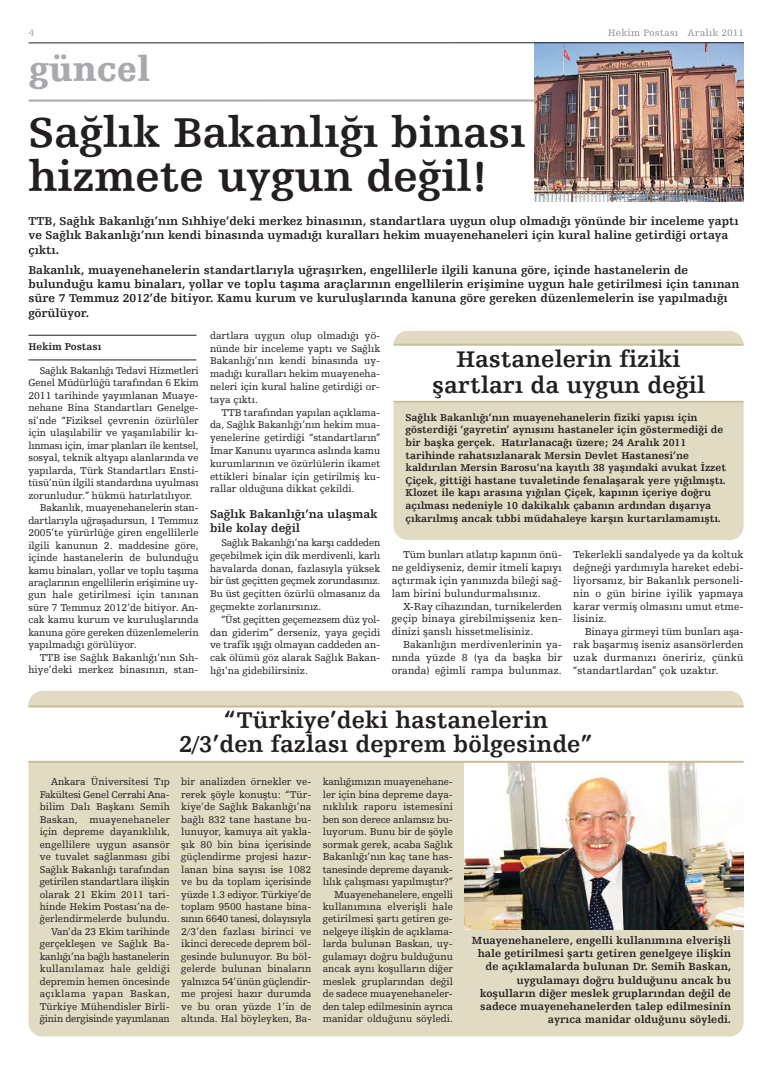
<style>
.page{position:relative;width:772px;height:1066px;background:#fff}
.page>*{position:absolute;margin:0;border:0;box-sizing:border-box;transform-origin:0 0}
.t1{font:700 44px/44px "Humanist Slabserif 712 BT";color:#231f20}
.t2{font:900 36px "Humanist Slabserif 712 BT";color:#a8a9ad}
.t3{font:700 24px/25px "Humanist Slabserif 712 BT";color:#231f20;text-align:center}
.t4{font:700 12px/14.4px "Humanist Slabserif 712 BT";color:#231f20}
.t5{font:700 11px/13.2px "Humanist Slabserif 712 BT";color:#231f20;text-align:right}
.t6{font:10.7px/12.8px "Humanist Slabserif 712 BT";letter-spacing:.01em;color:#231f20;text-align:justify}
.t7{font:700 10.5px/12.6px "Humanist Slabserif 712 BT";color:#231f20}
.t8{font:10.4px/12.5px "Humanist Slabserif 712 BT";color:#231f20;text-align:justify}
.t9{font:10.4px "Humanist Slabserif 712 BT";letter-spacing:-.02em;color:#231f20}
.t10{font:700 10.4px "Humanist Slabserif 712 BT";color:#231f20}
</style>
<div class="page">
<hr style="left:29px;top:99px;width:714px;height:3px;background:#a8a9ad">
<img style="left:533px;top:44px;width:210px;height:157px">
<svg style="left:608px;top:29px;width:50px;height:7px"></svg>
<hr style="left:29px;top:43px;width:714px;height:1px;background:#231f20">
<svg style="left:29px;top:29px;width:5px;height:7px"></svg>
<hr style="left:28px;top:335px;width:168px;height:1px;background:#231f20">
<hr style="left:28px;top:360px;width:168px;height:1px;background:#231f20">
<div style="left:393px;top:331px;width:350px;height:209px;background:#e2dbc4;border-radius:14px"></div>
<div style="left:393px;top:345px;width:350px;height:58px;background:#fff"></div>
<hr style="left:393px;top:344px;width:350px;height:2px;background:#c9bd97">
<hr style="left:393px;top:401px;width:350px;height:2px;background:#c9bd97">
<div style="left:28px;top:691px;width:715px;height:345px;background:#e2dbc4;border-radius:14px"></div>
<img style="left:464px;top:763px;width:279px;height:166px">
<div style="left:28px;top:706px;width:715px;height:55px;background:#fff"></div>
<hr style="left:28px;top:705px;width:715px;height:2px;background:#c9bd97">
<hr style="left:28px;top:761px;width:715px;height:2px;background:#c9bd97">
<h2 class="t2" style="left:29px;top:54px;width:123px">güncel</h2>
<h1 class="t1" style="left:28px;top:114px;width:498px">Sağlık Bakanlığı binası hizmete uygun değil!</h1>
<p class="t4" style="left:28px;top:214px;width:711px">TTB, Sağlık Bakanlığı’nın Sıhhiye’deki merkez binasının, standartlara uygun olup olmadığı yönünde bir inceleme yaptı ve Sağlık Bakanlığı’nın kendi binasında uymadığı kuralları hekim muayenehaneleri için kural haline getirdiği ortaya çıktı.</p>
<p class="t4" style="left:28px;top:263px;width:712px">Bakanlık, muayenehanelerin standartlarıyla uğraşırken, engellilerle ilgili kanuna göre, içinde hastanelerin de bulunduğu kamu binaları, yollar ve toplu taşıma araçlarının engellilerin erişimine uygun hale getirilmesi için tanınan süre 7 Temmuz 2012’de bitiyor. Kamu kurum ve kuruluşlarında kanuna göre gereken düzenlemelerin ise yapılmadığı görülüyor.</p>
<p class="t10" style="left:28px;top:343px;width:74px">Hekim Postası</p>
<p class="t8" style="left:210px;top:330px;width:172px;line-height:12.8px">dartlara uygun olup olmadığı yö&shy;nünde bir inceleme yaptı ve Sağlık Bakanlığı’nın kendi binasında uy&shy;madığı kuralları hekim muayeneha&shy;neleri için kural haline getirdiği or&shy;taya çıktı.</p>
<p class="t8" style="left:210px;top:406px;width:172px;line-height:12.8px;text-indent:11px">TTB tarafından yapılan açıklama&shy;da, Sağlık Bakanlığı’nın hekim mua&shy;yenelerine getirdiği “standartların” İmar Kanunu uyarınca aslında kamu kurumlarının ve özürlülerin ikamet ettikleri binalar için getirilmiş ku&shy;rallar olduğuna dikkat çekildi.</p>
<p class="t4" style="left:210px;top:508px;width:169px">Sağlık Bakanlığı’na ulaşmak bile kolay değil</p>
<p class="t8" style="left:210px;top:537px;width:172px;line-height:12.8px;text-indent:11px">Sağlık Bakanlığı’na karşı caddeden geçebilmek için dik merdivenli, karlı havalarda donan, fazlasıyla yüksek bir üst geçitten geçmek zorundasınız.<br>Bu üst geçitten özürlü olmasanız da geçmekte zorlanırsınız.</p>
<p class="t8" style="left:210px;top:614px;width:172px;line-height:12.8px;text-indent:11px">“Üst geçitten geçemezsem düz yol&shy;dan giderim” derseniz, yaya geçidi ve trafik ışığı olmayan caddeden an&shy;cak ölümü göz alarak Sağlık Bakan&shy;lığı’na gidebilirsiniz.</p>
<h3 class="t3" style="left:432px;top:349px;width:274px">Hastanelerin fiziki şartları da uygun değil</h3>
<p class="t8" style="left:40px;top:365px;width:160px">Sağlık Bakanlığı Tedavi Hizmetleri</p>
<p class="t8" style="left:28px;top:377px;width:172px">Genel Müdürlüğü tarafından 6 Ekim</p>
<p class="t8" style="left:28px;top:390px;width:172px">2011 tarihinde yayımlanan Muaye-</p>
<p class="t8" style="left:28px;top:402px;width:172px">nehane Bina Standartları Genelge-</p>
<p class="t8" style="left:28px;top:415px;width:172px">si’nde “Fiziksel çevrenin özürlüler</p>
<p class="t8" style="left:28px;top:427px;width:172px">için ulaşılabilir ve yaşanılabilir kı-</p>
<p class="t9" style="left:28px;top:441px;width:172px">lınması için, imar planları ile kentsel,</p>
<p class="t8" style="left:28px;top:452px;width:172px">sosyal, teknik altyapı alanlarında ve</p>
<p class="t8" style="left:28px;top:465px;width:172px">yapılarda, Türk Standartları Ensti-</p>
<p class="t8" style="left:28px;top:477px;width:172px">tüsü’nün ilgili standardına uyulması</p>
<p class="t8" style="left:28px;top:490px;width:165px">zorunludur.” hükmü hatırlatılıyor.</p>
<p class="t8" style="left:40px;top:502px;width:160px">Bakanlık, muayenehanelerin stan-</p>
<p class="t8" style="left:28px;top:515px;width:172px">dartlarıyla uğraşadursun, 1 Temmuz</p>
<p class="t8" style="left:28px;top:527px;width:172px">2005’te yürürlüğe giren engellilerle</p>
<p class="t8" style="left:28px;top:540px;width:172px">ilgili kanunun 2. maddesine göre,</p>
<p class="t8" style="left:28px;top:552px;width:172px">içinde hastanelerin de bulunduğu</p>
<p class="t8" style="left:28px;top:565px;width:172px">kamu binaları, yollar ve toplu taşıma</p>
<p class="t8" style="left:28px;top:577px;width:171px">araçlarının engellilerin erişimine uy-</p>
<p class="t8" style="left:28px;top:590px;width:172px">gun hale getirilmesi için tanınan</p>
<p class="t8" style="left:28px;top:602px;width:172px">süre 7 Temmuz 2012’de bitiyor. An-</p>
<p class="t8" style="left:28px;top:615px;width:172px">cak kamu kurum ve kuruluşlarında</p>
<p class="t8" style="left:28px;top:627px;width:172px">kanuna göre gereken düzenlemelerin</p>
<p class="t8" style="left:28px;top:639px;width:110px">yapılmadığı görülüyor.</p>
<p class="t8" style="left:40px;top:652px;width:160px">TTB ise Sağlık Bakanlığı’nın Sıh-</p>
<p class="t8" style="left:28px;top:664px;width:172px">hiye’deki merkez binasının, stan-</p>
<p class="t7" style="left:405px;top:412px;width:322px">Sağlık Bakanlığı’nın muayenehanelerin fiziki yapısı için gösterdiği ‘gayretin’ aynısını hastaneler için göstermediği de bir başka gerçek. Hatırlanacağı üzere; 24 Aralık 2011 tarihinde rahatsızlanarak Mersin Devlet Hastanesi’ne kaldırılan Mersin Barosu’na kayıtlı 38 yaşındaki avukat İzzet Çiçek, gittiği hastane tuvaletinde fenalaşarak yere yığılmıştı.<br>Klozet ile kapı arasına yığılan Çiçek, kapının içeriye doğru açılması nedeniyle 10 dakikalık çabanın ardından dışarıya çıkarılmış ancak tıbbi müdahaleye karşın kurtarılamamıştı.</p>
<p class="t6" style="left:573px;top:549px;width:172px">Tekerlekli sandalyede ya da koltuk değneği yardımıyla hareket edebi&shy;liyorsanız, bir Bakanlık personeli&shy;nin o gün birine iyilik yapmaya karar vermiş olmasını umut etme&shy;lisiniz.</p>
<p class="t6" style="left:573px;top:626px;width:172px;text-indent:11px">Binaya girmeyi tüm bunları aşa&shy;rak başarmış iseniz asansörlerden uzak durmanızı öneririz, çünkü “standartlardan” çok uzaktır.</p>
<p class="t6" style="left:391px;top:549px;width:172px;text-indent:11px">Tüm bunları atlatıp kapının önü&shy;ne geldiyseniz, demir itmeli kapıyı açtırmak için yanınızda bileği sağ&shy;lam birini bulundurmalısınız.</p>
<p class="t6" style="left:391px;top:600px;width:172px;text-indent:11px">X-Ray cihazından, turnikelerden geçip binaya girebilmişseniz ken&shy;dinizi şanslı hissetmelisiniz.</p>
<p class="t6" style="left:391px;top:639px;width:172px;text-indent:11px">Bakanlığın merdivenlerinin ya&shy;nında yüzde 8 (ya da başka bir oranda) eğimli rampa bulunmaz.</p>
<h3 class="t3" style="left:179px;top:710px;width:415px;line-height:24px">“Türkiye’deki hastanelerin<br>2/3’den fazlası deprem bölgesinde”</h3>
<p class="t8" style="left:40px;top:776px;width:132px;text-align:right">Ankara Üniversitesi Tıp<br>Fakültesi Genel Cerrahi Ana&shy;bilim Dalı Başkanı Semih<br>Baskan, muayenehaneler için depreme dayanıklılık, engellilere uygun asansör ve tuvalet sağlanması gibi<br>Sağlık Bakanlığı tarafından getirilen standartlara ilişkin olarak 21 Ekim 2011 tari&shy;hinde Hekim Postası’na de&shy;ğerlendirmelerde bulundu.<br>Van’da 23 Ekim tarihinde gerçekleşen ve Sağlık Ba&shy;kanlığı’na bağlı hastanelerin kullanılamaz hale geldiği depremin hemen öncesinde açıklama yapan Baskan,<br>Türkiye Mühendisler Birli&shy;ğinin dergisinde yayımlanan</p>
<p class="t8" style="left:181px;top:776px;width:132px">bir analizden örnekler ve&shy;rerek şöyle konuştu: “Tür&shy;kiye’de Sağlık Bakanlığı’na bağlı 832 tane hastane bu&shy;lunuyor, kamuya ait yakla&shy;şık 80 bin bina içerisinde güçlendirme projesi hazır&shy;lanan bina sayısı ise 1082 ve bu da toplam içerisinde yüzde 1.3 ediyor. Türkiye’de toplam 9500 hastane bina&shy;sının 6640 tanesi, dolayısıyla 2/3’den fazlası birinci ve ikinci derecede deprem böl&shy;gesinde bulunuyor. Bu böl&shy;gelerde bulunan binaların yalnızca 54’ünün güçlendir&shy;me projesi hazır durumda ve bu oran yüzde 1’in de altında. Hal böyleyken, Ba-</p>
<p class="t8" style="left:322px;top:776px;width:132px;text-align:right">kanlığımızın muayenehane&shy;ler için bina depreme daya&shy;nıklılık raporu istemesini ben son derece anlamsız bu&shy;luyorum. Bunu bir de şöyle sormak gerek, acaba Sağlık<br>Bakanlığı’nın kaç tane has&shy;tanesinde depreme dayanık&shy;lılık çalışması yapılmıştır?”<br>Muayenehanelere, engelli kullanımına elverişli hale getirilmesi şartı getiren ge&shy;nelgeye ilişkin de açıklama&shy;larda bulunan Baskan, uy&shy;gulamayı doğru bulduğunu ancak aynı koşulların diğer meslek gruplarından değil de sadece muayenehaneler&shy;den talep edilmesinin ayrıca manidar olduğunu söyledi.</p>
<p class="t5" style="left:471px;top:935px;width:260px">Muayenehanelere, engelli kullanımına elverişli hale getirilmesi şartı getiren genelgeye ilişkin de açıklamalarda bulunan Dr. Semih Baskan, uygulamayı doğru bulduğunu ancak bu koşulların diğer meslek gruplarından değil de sadece muayenehanelerden talep edilmesinin ayrıca manidar olduğunu söyledi.</p>
</div>
